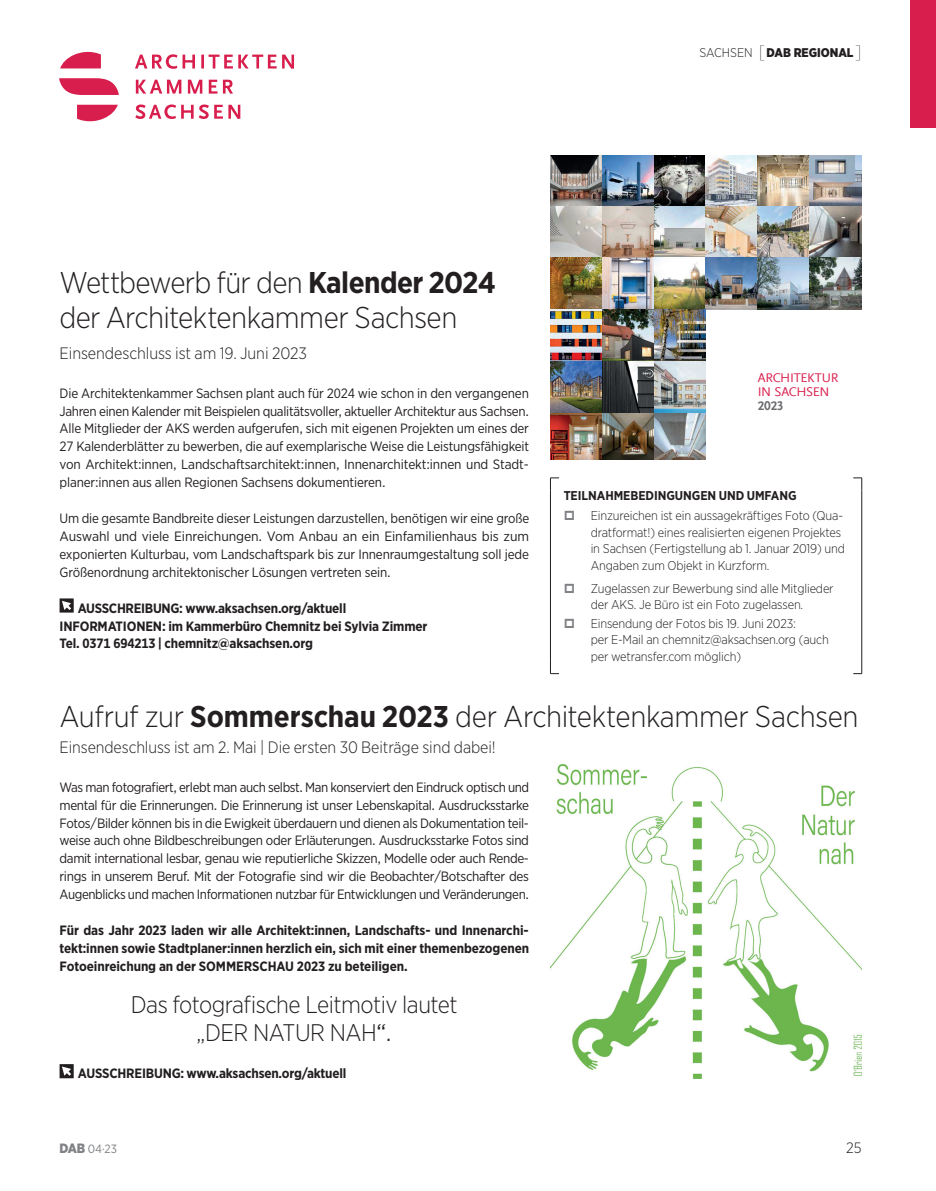
<style>
.page{position:relative;width:936px;height:1191px;background:#fff}
.page>*{position:absolute;margin:0;border:0;box-sizing:border-box;transform-origin:0 0}
.t1{font:300 30px/34.5px "Gotham Narrow";letter-spacing:-.015em;color:#231f20}
.t2{font:300 24px/29px "Gotham Narrow";letter-spacing:-.02em;color:#231f20;text-align:center}
.t3{font:300 16.5px "Gotham Narrow";letter-spacing:-.005em;color:#231f20}
.t4{font:300 15px "Gotham Narrow";color:#231f20}
.t5{font:13.5px/17.9px "Gotham Narrow";letter-spacing:-.01em;color:#231f20;text-align:justify}
.t6{font:700 13.5px/17.9px "Gotham Narrow";letter-spacing:-.01em;color:#231f20;text-align:justify}
.t7{font:13.2px/14.2px "Scala Sans Offc";letter-spacing:-.025em;color:#d81e4c}
.t8{font:700 13.2px "Scala Sans Offc";color:#6c6d70}
.t9{font:300 12.75px/16.5px "Gotham Narrow";letter-spacing:-.01em;color:#231f20}
.t10{font:700 12.75px "Gotham Narrow";letter-spacing:-.005em;color:#231f20}
.t11{font:900 12.6px "Gotham Narrow";color:#231f20}
.t12{font:300 12.6px "Gotham Narrow";color:#231f20}
.t13{font:12px "Gotham Narrow";color:#808285}
.s1{font-weight:100;font-size:18px}
.s2{font-weight:700}
.s3{font-weight:400}
.s4{font-weight:900;font-size:13.5px}
</style>
<div class="page">
<img style="left:551px;top:764px;width:310px;height:314px">
<svg style="left:60px;top:1064px;width:14px;height:14px"></svg>
<img style="left:550px;top:155px;width:311px;height:155px">
<img style="left:550px;top:310px;width:155px;height:150px">
<img style="left:654px;top:362px;width:51px;height:51px">
<img style="left:550px;top:413px;width:52px;height:47px">
<svg style="left:60px;top:598px;width:14px;height:14px"></svg>
<svg style="left:550px;top:661px;width:9px;height:13px"></svg>
<svg style="left:853px;top:661px;width:9px;height:13px"></svg>
<svg style="left:853px;top:477px;width:9px;height:13px"></svg>
<svg style="left:550px;top:477px;width:9px;height:13px"></svg>
<hr style="left:550px;top:490px;width:1px;height:171px;background:#231f20">
<hr style="left:861px;top:490px;width:1px;height:171px;background:#231f20">
<div style="left:910px;top:0;width:25px;height:128px;background:#d81e4c"></div>
<svg style="left:135px;top:104px;width:105px;height:15px"></svg>
<svg style="left:136px;top:80px;width:97px;height:14px"></svg>
<svg style="left:135px;top:54px;width:159px;height:15px"></svg>
<svg style="left:59px;top:51px;width:60px;height:71px"></svg>
<p class="t12" style="left:699px;top:45px;width:31px">Sachsen</p>
<p class="t11" style="left:758px;top:44px;width:104px"><span class="s1">[</span>DAB REGIONAL<span class="s1">]</span></p>
<h1 class="t1" style="left:60px;top:265px;width:437px">Wettbewerb für den <span class="s2">Kalender 2024 </span>der Architektenkammer Sachsen</h1>
<p class="t3" style="left:60px;top:342px;width:249px">Einsendeschluss ist am 19. Juni 2023</p>
<p class="t5" style="left:60px;top:384px;width:471px">Die Architektenkammer Sachsen plant auch für 2024 wie schon in den vergangenen Jahren einen Kalender mit Beispielen qualitätsvoller, aktueller Architektur aus Sachsen.<br>Alle Mitglieder der AKS werden aufgerufen, sich mit eigenen Projekten um eines der 27 Kalenderblätter zu bewerben, die auf exemplarische Weise die Leistungsfähigkeit von Architekt:innen, Landschaftsarchitekt:innen, Innenarchitekt:innen und Stadt&shy;planer:innen aus allen Regionen Sachsens dokumentieren.</p>
<p class="t5" style="left:60px;top:509px;width:471px">Um die gesamte Bandbreite dieser Leistungen darzustellen, benötigen wir eine große Auswahl und viele Einreichungen. Vom Anbau an ein Einfamilienhaus bis zum exponierten Kulturbau, vom Landschaftspark bis zur Innenraumgestaltung soll jede Größenordnung architektonischer Lösungen vertreten sein.</p>
<p class="t6" style="left:60px;top:599px;width:369px;text-align:left;text-indent:18px">AUSSCHREIBUNG: www.aksachsen.org/aktuell<br>INFORMATIONEN: im Kammerbüro Chemnitz bei Sylvia Zimmer<br>Tel. 0371 694213 | chemnitz@aksachsen.org</p>
<p class="t7" style="left:757px;top:370px;width:82px">ARCHITEKTUR<br>IN SACHSEN</p>
<p class="t8" style="left:757px;top:398px;width:27px">2023</p>
<p class="t10" style="left:563px;top:487px;width:234px">TEILNAHMEBEDINGUNGEN UND UMFANG</p>
<p class="t9" style="left:590px;top:507px;width:256px">Einzureichen ist ein aussagekräftiges Foto (Qua&shy;dratformat!) eines realisierten eigenen Projektes in Sachsen (Fertigstellung ab 1. Januar 2019) und Angaben zum Objekt in Kurzform.</p>
<p class="t9" style="left:590px;top:579px;width:244px">Zugelassen zur Bewerbung sind alle Mitglieder der AKS. Je Büro ist ein Foto zugelassen.</p>
<p class="t9" style="left:590px;top:615px;width:240px">Einsendung der Fotos bis 19. Juni 2023:<br>per E-Mail an chemnitz@aksachsen.org (auch per wetransfer.com möglich)</p>
<h1 class="t1" style="left:60px;top:698px;width:800px">Aufruf zur <span class="s2">Sommerschau 2023</span> der Architektenkammer Sachsen</h1>
<p class="t3" style="left:60px;top:737px;width:437px">Einsendeschluss ist am 2. Mai | Die ersten 30 Beiträge sind dabei!</p>
<p class="t5" style="left:60px;top:777px;width:471px">Was man fotografiert, erlebt man auch selbst. Man konserviert den Eindruck optisch und mental für die Erinnerungen. Die Erinnerung ist unser Lebenskapital. Ausdrucksstarke Fotos/Bilder können bis in die Ewigkeit überdauern und dienen als Dokumentation teil&shy;weise auch ohne Bildbeschreibungen oder Erläuterungen. Ausdrucksstarke Fotos sind damit international lesbar, genau wie reputierliche Skizzen, Modelle oder auch Rende&shy;rings in unserem Beruf. Mit der Fotografie sind wir die Beobachter/Botschafter des Augenblicks und machen Informationen nutzbar für Entwicklungen und Veränderungen.</p>
<p class="t6" style="left:60px;top:921px;width:471px">Für das Jahr 2023 laden wir alle Architekt:innen, Landschafts- und Innenarchi&shy;tekt:innen sowie Stadtplaner:innen herzlich ein, sich mit einer themenbezogenen Fotoeinreichung an der SOMMERSCHAU 2023 zu beteiligen.</p>
<h2 class="t2" style="left:131px;top:989px;width:328px">Das fotografische Leitmotiv lautet „DER NATUR NAH<span class="s3">“</span>.</h2>
<p class="t6" style="left:78px;top:1064px;width:270px">AUSSCHREIBUNG: www.aksachsen.org/aktuell</p>
<p class="t13" style="left:60px;top:1141px;width:59px"><span class="s4">DAB</span> 04·23</p>
<p class="t4" style="left:846px;top:1138px;width:17px">25</p>
</div>
